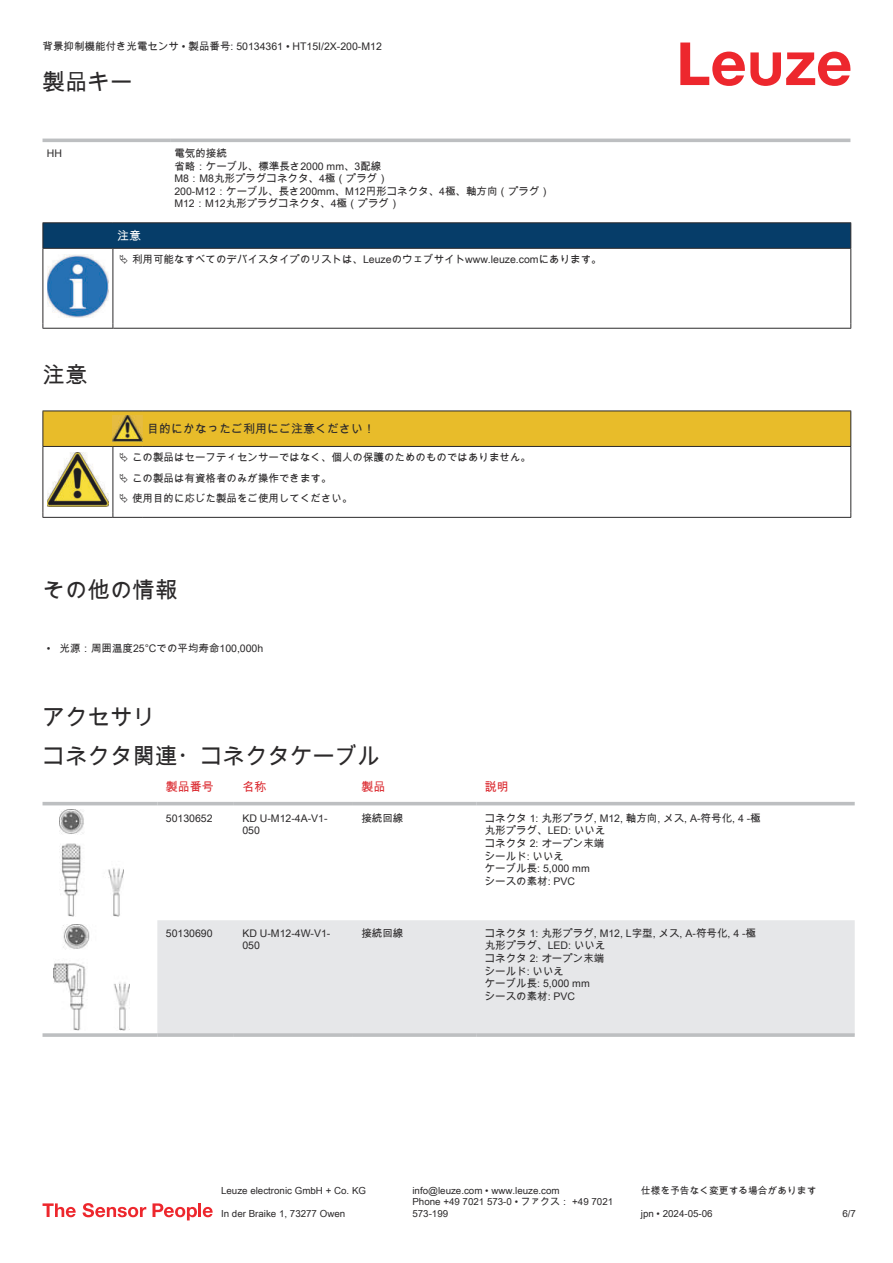
<style>
.page{position:relative;width:893px;height:1263px;background:#fff}
.page>*{position:absolute;margin:0;border:0;box-sizing:border-box;transform-origin:0 0}
.t1{font:22.5px/38.7px "Arial Unicode MS";color:#2b292a}
.t2{font:12px "Arial Unicode MS";color:#2b292a}
.t3{font:12px "Arial Unicode MS";color:#db2a30}
.t4{font:12px "Arial Unicode MS";color:#fff}
.t5{font:10.5px/12.6px "Arial Unicode MS";color:#2b292a}
.t6{font:9.75px/11.7px "Arial Unicode MS";color:#2b292a}
</style>
<div class="page">
<svg style="left:680px;top:43px;width:170px;height:43px"></svg>
<svg style="left:43px;top:138px;width:807px;height:1px"></svg>
<hr style="left:43px;top:139px;width:127px;height:3px;background:#bdbfc1">
<hr style="left:170px;top:139px;width:680px;height:3px;background:#bdbfc1">
<svg style="left:43px;top:805px;width:812px;height:225px"></svg>
<div style="left:157px;top:920px;width:698px;height:113px;background:#e6e7e9"></div>
<hr style="left:43px;top:802px;width:114px;height:3px;background:#bdbfc1">
<hr style="left:157px;top:802px;width:77px;height:3px;background:#bdbfc1">
<hr style="left:234px;top:802px;width:119px;height:3px;background:#bdbfc1">
<hr style="left:353px;top:802px;width:123px;height:3px;background:#bdbfc1">
<hr style="left:476px;top:802px;width:379px;height:3px;background:#bdbfc1">
<svg style="left:43px;top:1033px;width:114px;height:4px"></svg>
<hr style="left:157px;top:1033px;width:77px;height:4px;background:#c5c7c8">
<hr style="left:234px;top:1033px;width:119px;height:4px;background:#bdbfc1">
<hr style="left:353px;top:1033px;width:123px;height:4px;background:#bdbfc1">
<hr style="left:476px;top:1033px;width:379px;height:4px;background:#c5c7c8">
<img style="left:59px;top:810px;width:65px;height:106px">
<img style="left:54px;top:924px;width:75px;height:107px">
<svg style="left:43px;top:1203px;width:33px;height:14px"></svg>
<svg style="left:83px;top:1203px;width:63px;height:14px"></svg>
<svg style="left:153px;top:1203px;width:44px;height:17px"></svg>
<hr style="left:198px;top:1203px;width:3px;height:14px;background:#ed272d">
<svg style="left:203px;top:1207px;width:10px;height:10px"></svg>
<svg style="left:44px;top:249px;width:806px;height:79px"></svg>
<hr style="left:43px;top:222px;width:70px;height:1px;background:#2b292a">
<hr style="left:43px;top:248px;width:70px;height:1px;background:#2b292a">
<hr style="left:113px;top:222px;width:738px;height:1px;background:#2b292a">
<svg style="left:43px;top:223px;width:808px;height:25px;background:#063c67"></svg>
<hr style="left:113px;top:248px;width:738px;height:1px;background:#2b292a">
<hr style="left:43px;top:249px;width:1px;height:75px;background:#2b292a">
<hr style="left:113px;top:249px;width:1px;height:75px;background:#2b292a">
<hr style="left:850px;top:249px;width:1px;height:75px;background:#2b292a">
<hr style="left:43px;top:328px;width:70px;height:1px;background:#2b292a">
<hr style="left:113px;top:328px;width:738px;height:1px;background:#2b292a">
<img style="left:47px;top:255px;width:61px;height:62px">
<div style="left:115px;top:249px;width:734px;height:20px;background:#fff"></div>
<hr style="left:43px;top:517px;width:70px;height:1px;background:#2b292a">
<hr style="left:113px;top:517px;width:30px;height:1px;background:#2b292a">
<hr style="left:143px;top:517px;width:708px;height:1px;background:#2b292a">
<svg style="left:43px;top:411px;width:808px;height:106px"></svg>
<p class="t5" style="left:43px;top:40px;width:341px">背景抑制機能付き光電センサ • 製品番号: 50134361 • HT15I/2X-200-M12</p>
<h1 class="t1" style="left:43px;top:62px;width:91px">製品キー</h1>
<p class="t5" style="left:47px;top:148px;width:17px">HH</p>
<p class="t5" style="left:174px;top:147px;width:377px">電気的接続<br>省略：ケーブル、標準長さ2000 mm、3配線<br>M8：M8丸形プラグコネクタ、4極（プラグ）<br>200-M12：ケーブル、長さ200mm、M12円形コネクタ、4極、軸方向（プラグ）<br>M12：M12丸形プラグコネクタ、4極（プラグ）</p>
<p class="t4" style="left:117px;top:227px;width:25px">注意</p>
<p class="t5" style="left:132px;top:253px;width:471px">利用可能なすべてのデバイスタイプのリストは、Leuzeのウェブサイトwww.leuze.comにあります。</p>
<h1 class="t1" style="left:43px;top:355px;width:46px">注意</h1>
<p class="t2" style="left:147px;top:420px;width:229px">目的にかなったご利用にご注意ください！</p>
<p class="t5" style="left:132px;top:447px;width:400px;line-height:20.2px">この製品はセーフティセンサーではなく、個人の保護のためのものではありません。この製品は有資格者のみが操作できます。<br>使用目的に応じた製品をご使用してください。</p>
<h1 class="t1" style="left:43px;top:570px;width:136px">その他の情報</h1>
<p class="t5" style="left:47px;top:642px;width:218px">• 光源：周囲温度25°Cでの平均寿命100,000h</p>
<h1 class="t1" style="left:43px;top:697px;width:339px">アクセサリ<br>コネクタ関連・コネクタケーブル</h1>
<p class="t3" style="left:166px;top:778px;width:49px">製品番号</p>
<p class="t3" style="left:242px;top:778px;width:25px">名称</p>
<p class="t3" style="left:361px;top:778px;width:25px">製品</p>
<p class="t3" style="left:485px;top:778px;width:25px">説明</p>
<p class="t5" style="left:166px;top:812px;width:48px">50130652</p>
<p class="t5" style="left:242px;top:812px;width:87px">KD U-M12-4A-V1-<br>050</p>
<p class="t5" style="left:361px;top:812px;width:43px">接続回線</p>
<p class="t5" style="left:485px;top:812px;width:277px">コネクタ 1: 丸形プラグ, M12, 軸方向, メス, A-符号化, 4 -極丸形プラグ、LED: いいえ<br>コネクタ 2: オープン末端<br>シールド: いいえ<br>ケーブル長: 5,000 mm<br>シースの素材: PVC</p>
<p class="t5" style="left:166px;top:926px;width:48px">50130690</p>
<p class="t5" style="left:242px;top:926px;width:90px">KD U-M12-4W-V1-<br>050</p>
<p class="t5" style="left:361px;top:926px;width:43px">接続回線</p>
<p class="t5" style="left:485px;top:926px;width:273px">コネクタ 1: 丸形プラグ, M12, L字型, メス, A-符号化, 4 -極丸形プラグ、LED: いいえ<br>コネクタ 2: オープン末端<br>シールド: いいえ<br>ケーブル長: 5,000 mm<br>シースの素材: PVC</p>
<p class="t6" style="left:221px;top:1184px;width:146px">Leuze electronic GmbH + Co. KG</p>
<p class="t6" style="left:412px;top:1184px;width:149px">info@leuze.com • www.leuze.com</p>
<p class="t6" style="left:641px;top:1184px;width:177px">仕様を予告なく変更する場合があります</p>
<p class="t6" style="left:221px;top:1207px;width:126px">In der Braike 1, 73277 Owen</p>
<p class="t6" style="left:412px;top:1196px;width:202px">Phone +49 7021 573-0 • ファクス： +49 7021<br>573-199</p>
<p class="t6" style="left:641px;top:1207px;width:73px">jpn • 2024-05-06</p>
<p class="t6" style="left:842px;top:1207px;width:15px">6/7</p>
</div>
